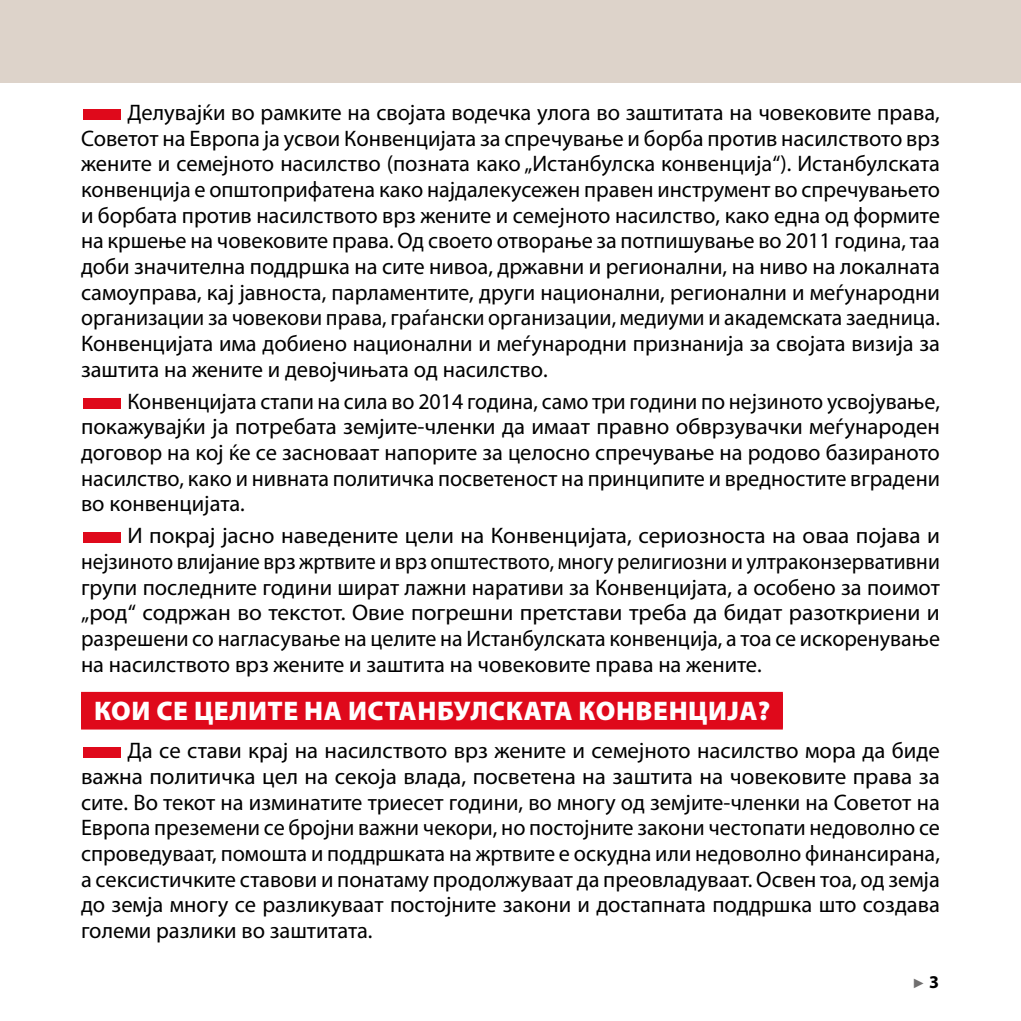
<style>
.page{position:relative;width:1021px;height:1021px;background:#fff}
.page>*{position:absolute;margin:0;border:0;box-sizing:border-box;transform-origin:0 0}
.t1{font:900 27px "Myriad Pro";letter-spacing:.02em;color:#fff}
.t2{font:22.5px/25.7px "Myriad Pro";color:#000;text-align:justify}
.t3{font:13.5px "Arial";color:#706f6f}
.s1{color:#df091b}
.s2{font-family:"Myriad Pro";font-weight:700;font-size:18px;color:#000}
</style>
<div class="page">
<div style="left:81px;top:693px;width:701px;height:36px;background:#df091b"></div>
<div style="left:81px;top:692px;width:701px;height:36px;background:#df091b"></div>
<div style="left:0;top:0;width:1020px;height:83px;background:#ddd3ca"></div>
<p class="t2" style="left:81px;top:99px;width:860px"><span class="s1">■</span>Делувајќи во рамките на својата водечка улога во заштитата на човековите права, Советот на Европа ја усвои Конвенцијата за спречување и борба против насилството врз жените и семејното насилство (позната како „Истанбулска конвенција“). Истанбулската конвенција е општоприфатена како најдалекусежен правен инструмент во спречувањето и борбата против насилството врз жените и семејното насилство, како една од формите на кршење на човековите права. Од своето отворање за потпишување во 2011 година, таа доби значителна поддршка на сите нивоа, државни и регионални, на ниво на локалната самоуправа, кај јавноста, парламентите, други национални, регионални и меѓународни организации за човекови права, граѓански организации, медиуми и академската заедница.<br>Конвенцијата има добиено национални и меѓународни признанија за својата визија за заштита на жените и девојчињата од насилство.</p>
<p class="t2" style="left:81px;top:388px;width:860px"><span class="s1">■</span>Конвенцијата стапи на сила во 2014 година, само три години по нејзиното усвојување, покажувајќи ја потребата земјите-членки да имаат правно обврзувачки меѓународен договор на кој ќе се засноваат напорите за целосно спречување на родово базираното насилство, како и нивната политичка посветеност на принципите и вредностите вградени во конвенцијата.</p>
<p class="t2" style="left:81px;top:522px;width:860px"><span class="s1">■</span>И покрај јасно наведените цели на Конвенцијата, сериозноста на oваа појава и нејзиното влијание врз жртвите и врз општеството, многу религиозни и ултраконзервативни групи последните години шират лажни наративи за Конвенцијата, а особено за поимот „род“ содржан во текстот. Овие погрешни претстави треба да бидат разоткриени и разрешени со нагласување на целите на Истанбулската конвенција, а тоа се искоренување на насилството врз жените и заштита на човековите права на жените.</p>
<p class="t1" style="left:94px;top:692px;width:677px">КОИ СЕ ЦЕЛИТЕ НА ИСТАНБУЛСКАТА КОНВЕНЦИЈА?</p>
<p class="t2" style="left:81px;top:737px;width:860px"><span class="s1">■</span>Да се стави крај на насилството врз жените и семејното насилство мора да биде важна политичка цел на секоја влада, посветена на заштита на човековите права за сите. Во текот на изминатите триесет години, во многу од земјите-членки на Советот на Европа преземени се бројни важни чекори, но постојните закони честопати недоволно се спроведуваат, помошта и поддршката на жртвите е оскудна или недоволно финансирана, а сексистичките ставови и понатаму продолжуваат да преовладуваат. Освен тоа, од земја до земја многу се разликуваат постојните закони и достапната поддршка што создава големи разлики во заштитата.</p>
<p class="t3" style="left:912px;top:974px;width:28px">► <span class="s2">3</span></p>
</div>
